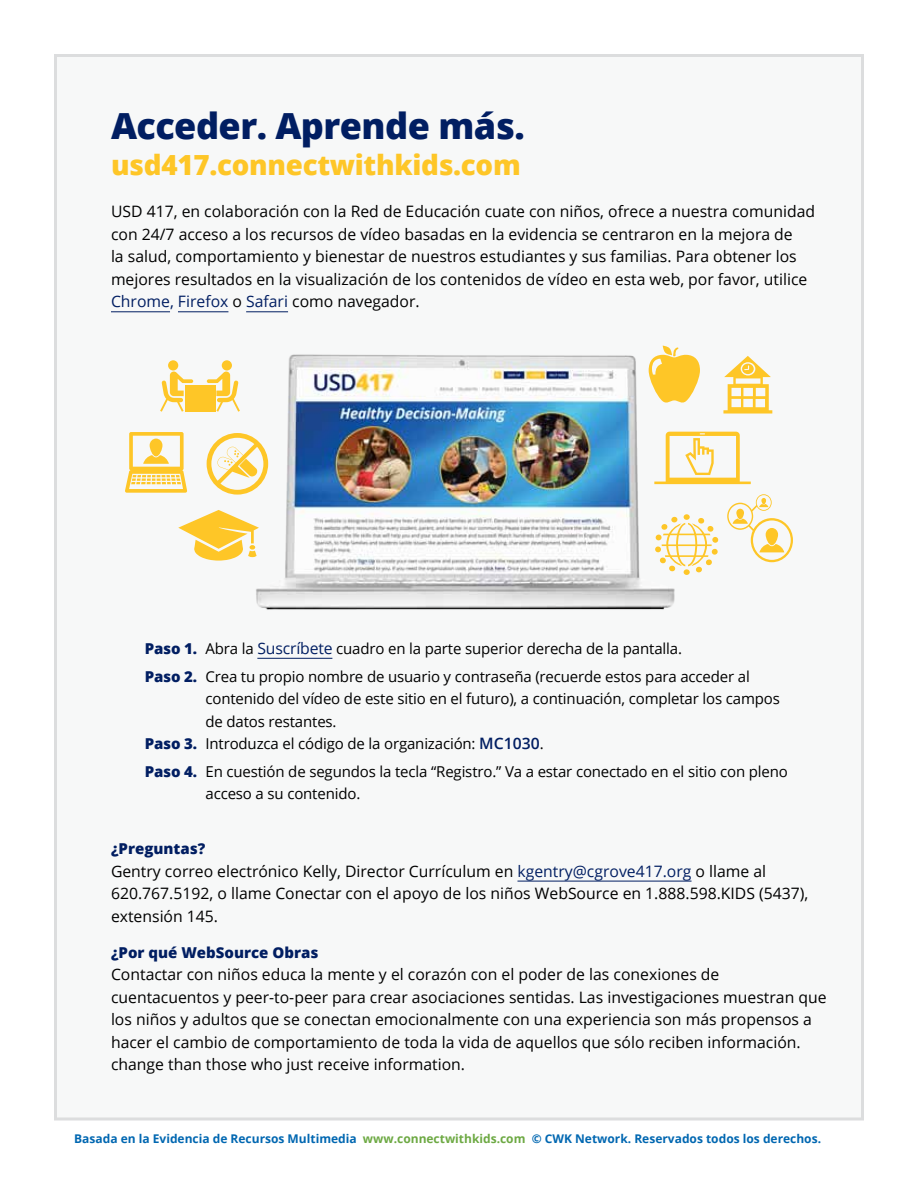
<style>
.page{position:relative;width:918px;height:1188px;background:#fff}
.page>*{position:absolute;margin:0;border:0;box-sizing:border-box;transform-origin:0 0}
.t1{font:800 36px "Open Sans";letter-spacing:-.015em;color:#011e62}
.t2{font:800 27.75px "Open Sans";letter-spacing:-.01em;color:#fec627}
.t3{font:15.75px/22.5px "Open Sans";color:#000}
.t4{font:15px/27.8px "Open Sans";letter-spacing:-.01em;color:#000}
.t5{font:800 15px "Open Sans";color:#011e62}
.t6{font:700 12px "Open Sans";color:#0067b1}
.s1{color:#011e62}
.s2{font-weight:800;color:#011e62}
.s3{font-size:15.75px;color:#011e62}
.s4{font-weight:600;font-size:15.75px;color:#011e62}
.s5{color:#6da943}
</style>
<div class="page">
<div style="left:56px;top:56px;width:806px;height:1063px;background:#f7f8f8"></div>
<hr style="left:111px;top:311px;width:59px;height:1px;background:#011e62">
<hr style="left:178px;top:311px;width:50px;height:1px;background:#011e62">
<hr style="left:246px;top:311px;width:42px;height:1px;background:#011e62">
<hr style="left:257px;top:658px;width:75px;height:1px;background:#011e62">
<hr style="left:517px;top:881px;width:175px;height:1px;background:#011e62">
<img style="left:221px;top:354px;width:481px;height:256px">
<svg style="left:125px;top:432px;width:62px;height:61px"></svg>
<div style="left:150px;top:439px;width:12px;height:17px;background:#fec627;border-radius:7px"></div>
<svg style="left:649px;top:346px;width:51px;height:59px"></svg>
<div style="left:655px;top:534px;width:7px;height:7px;background:#fec627;border-radius:2px"></div>
<div style="left:655px;top:546px;width:6px;height:7px;background:#fec627;border-radius:50%"></div>
<svg style="left:660px;top:514px;width:58px;height:61px"></svg>
<svg style="left:178px;top:510px;width:81px;height:51px"></svg>
<svg style="left:727px;top:494px;width:66px;height:68px"></svg>
<svg style="left:207px;top:372px;width:33px;height:40px"></svg>
<svg style="left:160px;top:372px;width:33px;height:40px"></svg>
<div style="left:168px;top:360px;width:10px;height:11px;background:#fec627;border-radius:50%"></div>
<div style="left:222px;top:360px;width:10px;height:11px;background:#fec627;border-radius:50%"></div>
<div style="left:185px;top:385px;width:30px;height:27px;background:#fec627"></div>
<svg style="left:723px;top:356px;width:49px;height:58px"></svg>
<svg style="left:654px;top:432px;width:97px;height:52px"></svg>
<svg style="left:207px;top:433px;width:61px;height:62px"></svg>
<h1 class="t1" style="left:111px;top:98px;width:415px">Acceder. Aprende más.</h1>
<h2 class="t2" style="left:111px;top:143px;width:411px">usd417.connectwithkids.com</h2>
<p class="t3" style="left:111px;top:200px;width:706px">USD 417, en colaboración con la Red de Educación cuate con niños, ofrece a nuestra comunidad con 24/7 acceso a los recursos de vídeo basadas en la evidencia se centraron en la mejora de<br>la salud, comportamiento y bienestar de nuestros estudiantes y sus familias. Para obtener los mejores resultados en la visualización de los contenidos de vídeo en esta web, por favor, utilice <span class="s1">Chrome, Firefox</span> o <span class="s1">Safari</span> como navegador.</p>
<p class="t4" style="left:145px;top:634px;width:607px"><span class="s2">Paso 1.</span> Abra la <span class="s3">Suscríbete</span> cuadro en la parte superior derecha de la pantalla.<br><span class="s2">Paso 2.</span> Crea tu propio nombre de usuario y contraseña (recuerde estos para acceder al</p>
<p class="t4" style="left:205px;top:684px;width:576px">contenido del vídeo de este sitio en el futuro), a continuación, completar los campos</p>
<p class="t4" style="left:205px;top:707px;width:133px">de datos restantes.</p>
<p class="t4" style="left:145px;top:729px;width:400px"><span class="s2">Paso 3.</span> Introduzca el código de la organización: <span class="s4">MC1030</span>.</p>
<p class="t4" style="left:206px;top:760px;width:584px;line-height:22.5px;text-indent:-61px"><span class="s2">Paso 4.</span> En cuestión de segundos la tecla “Registro.” Va a estar conectado en el sitio con pleno acceso a su contenido.</p>
<p class="t5" style="left:111px;top:837px;width:96px">¿Preguntas?</p>
<p class="t3" style="left:111px;top:859px;width:699px">Gentry correo electrónico Kelly, Director Currículum en <span class="s1">kgentry@cgrove417.org</span> o llame al<br>620.767.5192, o llame Conectar con el apoyo de los niños WebSource en 1.888.598.KIDS (5437), extensión 145.</p>
<p class="t5" style="left:111px;top:941px;width:209px">¿Por qué WebSource Obras</p>
<p class="t3" style="left:111px;top:963px;width:717px">Contactar con niños educa la mente y el corazón con el poder de las conexiones de cuentacuentos y peer-to-peer para crear asociaciones sentidas. Las investigaciones muestran que los niños y adultos que se conectan emocionalmente con una experiencia son más propensos a hacer el cambio de comportamiento de toda la vida de aquellos que sólo reciben información. change than those who just receive information.</p>
<p class="t6" style="left:74px;top:1130px;width:748px">Basada en la Evidencia de Recursos Multimedia <span class="s5">www.connectwithkids.com</span> © CWK Network. Reservados todos los derechos.</p>
</div>
